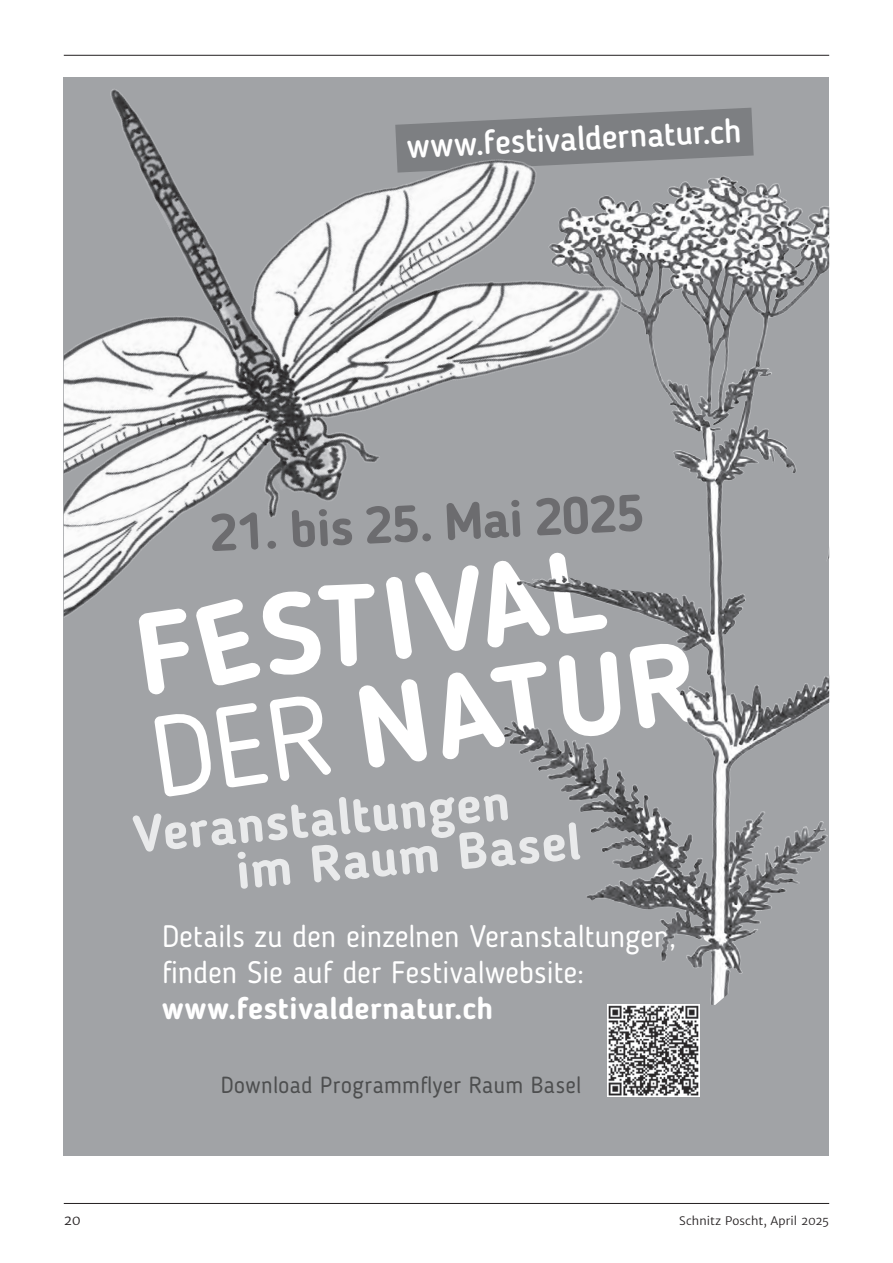
<style>
.page{position:relative;width:893px;height:1263px;background:#fff}
.page>*{position:absolute;margin:0;border:0;box-sizing:border-box;transform-origin:0 0}
.t1{font:700 51.45px/45.3px "Blogger Sans";color:#e9eaeb}
.t2{font:700 51.45px "Blogger Sans";color:#6c6c6f}
.t3{font:500 33.75px "Blogger Sans";color:#fff}
.t4{font:30.9px/36px "Blogger Sans";color:#fff}
.t5{font:700 30.9px "Blogger Sans";letter-spacing:.01em;color:#fff}
.t6{font:23.1px "Blogger Sans";letter-spacing:.02em;color:#4d4e4f}
.t7{font:13.5px "Merriweather Sans";color:#231f20}
.t8{font:11.7px "Merriweather Sans";letter-spacing:.005em;color:#231f20}
</style>
<div class="page">
<hr style="left:64px;top:55px;width:765px;height:1px;background:#231f20">
<hr style="left:64px;top:1203px;width:765px;height:1px;background:#231f20">
<div style="left:64px;top:77px;width:765px;height:1078px;background:#a1a3a6"></div>
<img style="left:608px;top:1005px;width:91px;height:91px">
<svg style="left:145px;top:665px;width:282px;height:132px"></svg>
<svg style="left:682px;top:107px;width:71px;height:23px;background:#818386"></svg>
<img style="left:442px;top:130px;width:387px;height:875px">
<img style="left:64px;top:89px;width:618px;height:576px">
<p class="t3" style="left:406px;top:127px;width:337px;rotate:-3deg">www.festivaldernatur.ch</p>
<h1 class="t2" style="left:208px;top:503px;width:436px;rotate:-3deg">21. bis 25. Mai 2025</h1>
<h1 class="t1" style="left:230px;top:803px;width:348px;text-indent:-99px;rotate:-5deg">Veranstaltungen im Raum Basel</h1>
<p class="t4" style="left:162px;top:919px;width:516px">Details zu den einzelnen Veranstaltungen, finden Sie auf der Festivalwebsite:</p>
<p class="t5" style="left:162px;top:990px;width:333px">www.festivaldernatur.ch</p>
<p class="t6" style="left:221px;top:1071px;width:362px">Download Programmflyer Raum Basel</p>
<p class="t7" style="left:64px;top:1211px;width:19px">20</p>
<p class="t8" style="left:679px;top:1213px;width:151px">Schnitz Poscht, April 2025</p>
</div>
